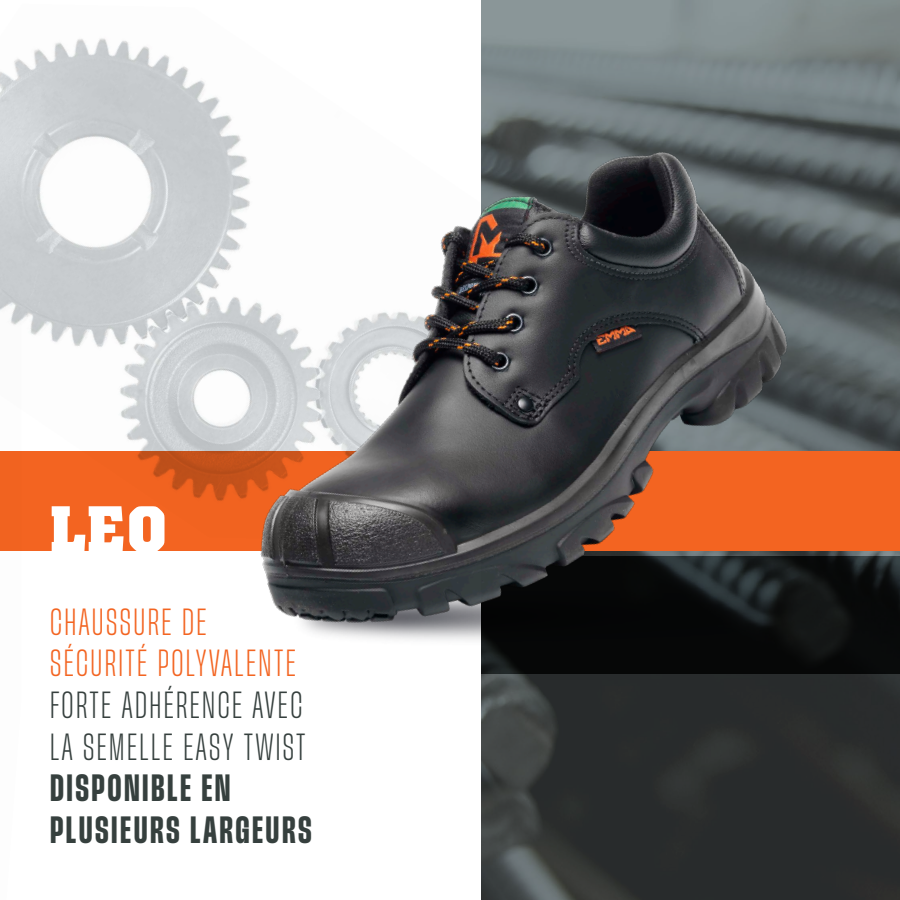
<style>
.page{position:relative;width:900px;height:900px;background:#fff}
.page>*{position:absolute;margin:0;border:0;box-sizing:border-box;transform-origin:0 0}
.t1{font:700 64.65px "Colossalis";color:#fff}
.t2{font:300 condensed 33px/41.8px "Herokid";letter-spacing:.075em;color:#36403e}
.t3{font:300 condensed 33px/41.5px "Herokid";letter-spacing:.075em;color:#f36421}
.t4{font:700 condensed 33px/41.5px "Herokid";letter-spacing:.075em;color:#36403e}
</style>
<div class="page">
<img style="left:482px;top:0;width:418px;height:900px">
<div style="left:0;top:451px;width:900px;height:100px;background:#f36421"></div>
<img style="left:0;top:4px;width:607px;height:497px">
<img style="left:0;top:307px;width:21px;height:194px">
<img style="left:245px;top:22px;width:655px;height:690px">
<h1 class="t1" style="left:50px;top:492px;width:119px">LEO</h1>
<p class="t3" style="left:50px;top:602px;width:247px">CHAUSSURE DE<br>SÉCURITÉ POLYVALENTE</p>
<p class="t2" style="left:50px;top:685px;width:257px">FORTE ADHÉRENCE AVEC<br>LA SEMELLE EASY TWIST</p>
<p class="t4" style="left:50px;top:767px;width:263px">DISPONIBLE EN<br>PLUSIEURS LARGEURS</p>
</div>
